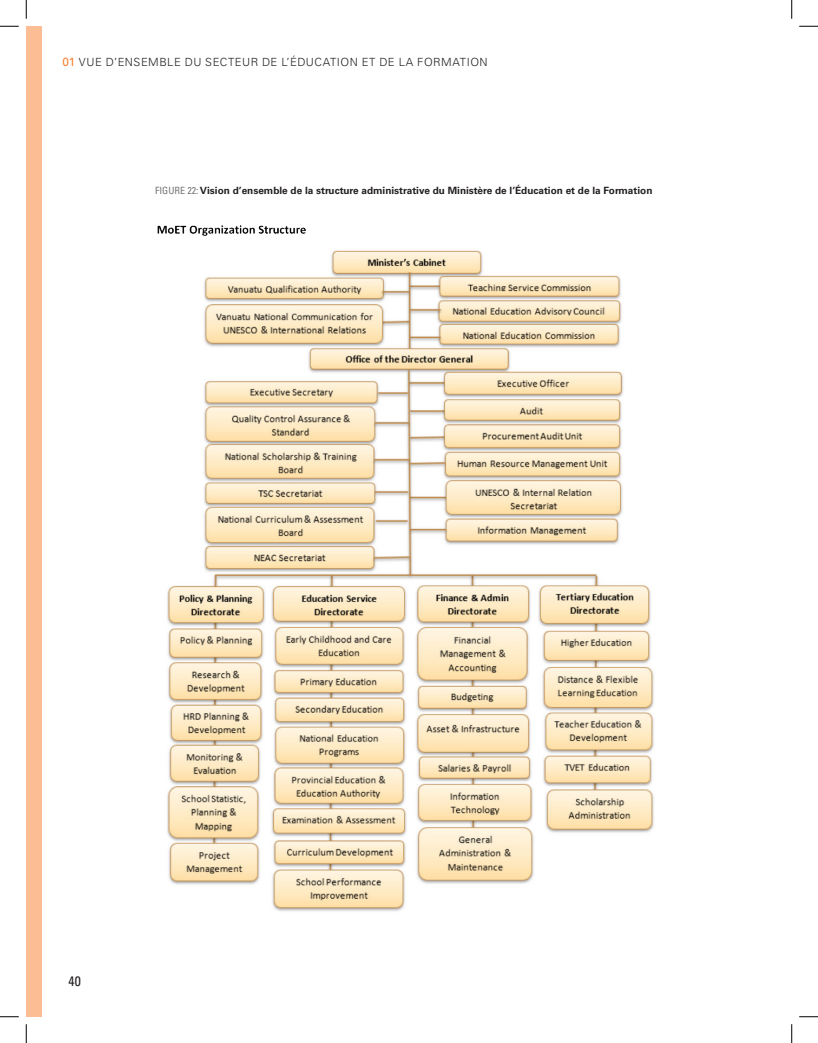
<style>
.page{position:relative;width:818px;height:1043px;background:#fff}
.page>*{position:absolute;margin:0;border:0;box-sizing:border-box;transform-origin:0 0}
.t1{font:condensed 13.75px "Univers LT Std";color:#231f20}
.t2{font:300 11.25px "Univers LT Std";letter-spacing:.045em;color:#231f20}
.Figure_Title{font:700 10px "Univers LT Std";color:#231f20}
.s1{font-weight:400;font-size:11.88px;color:#f97c2c}
.s2{font-weight:400;font-stretch:condensed;color:#77777a}
</style>
<div class="page">
<div style="left:26px;top:26px;width:15px;height:990px;background:#fcbd95"></div>
<img style="left:157px;top:225px;width:497px;height:686px">
<svg style="left:0;top:25px;width:19px;height:2px"></svg>
<svg style="left:799px;top:25px;width:19px;height:2px"></svg>
<svg style="left:0;top:1016px;width:19px;height:1px"></svg>
<svg style="left:799px;top:1016px;width:19px;height:1px"></svg>
<svg style="left:25px;top:0;width:2px;height:19px"></svg>
<svg style="left:25px;top:1024px;width:2px;height:18px"></svg>
<svg style="left:791px;top:0;width:1px;height:19px"></svg>
<svg style="left:791px;top:1024px;width:1px;height:18px"></svg>
<p class="t2" style="left:62px;top:56px;width:426px"><span class="s1">01</span> VUE D’ENSEMBLE DU SECTEUR DE L’ÉDUCATION ET DE LA FORMATION</p>
<p class="Figure_Title" style="left:155px;top:184px;width:499px"><span class="s2">FIGURE 22:</span> Vision d’ensemble de la structure administrative du Ministère de l’Éducation et de la Formation</p>
<h1 class="t1" style="left:69px;top:972px;width:14px">40</h1>
</div>
